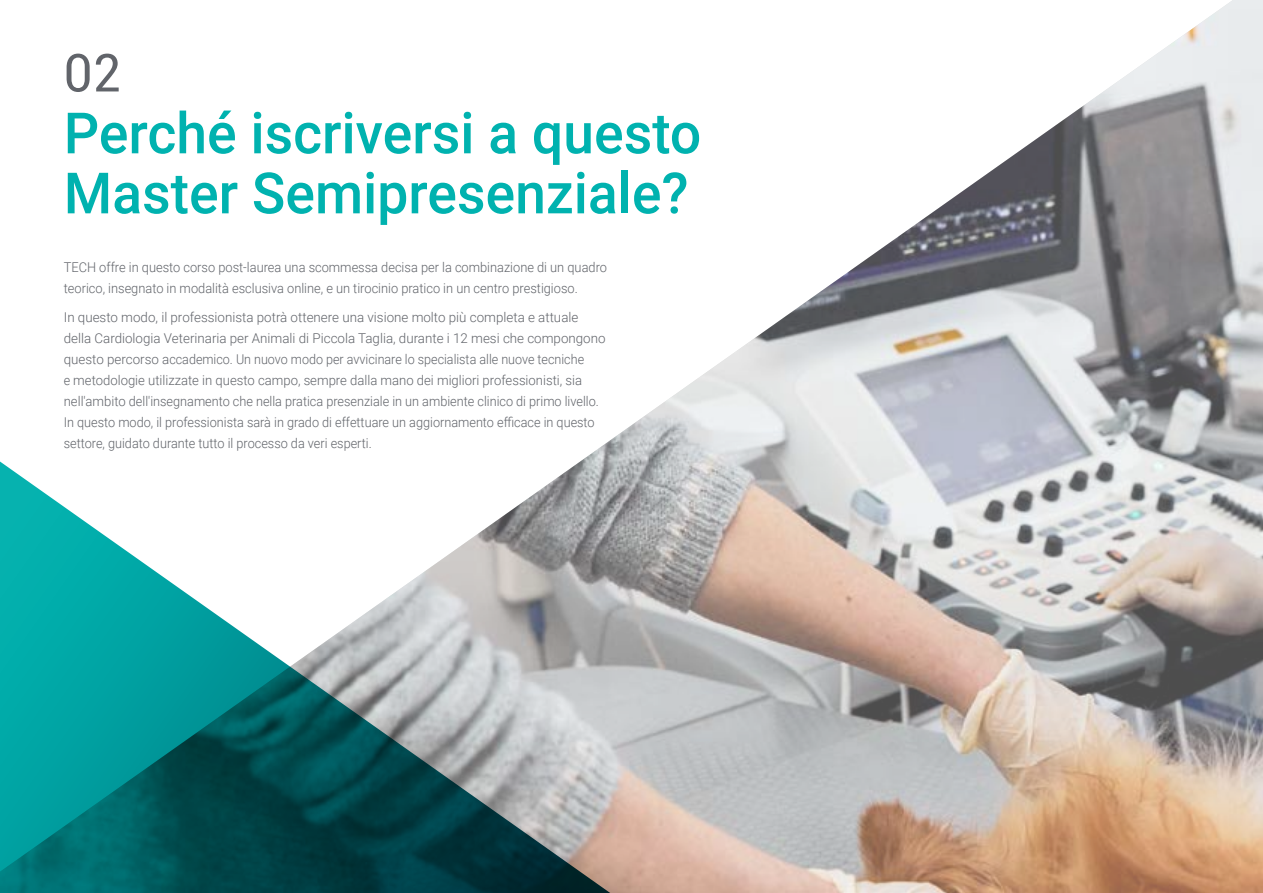
<style>
.page{position:relative;width:1263px;height:893px;background:#fff}
.page>*{position:absolute;margin:0;border:0;box-sizing:border-box;transform-origin:0 0}
.t1{font:500 57px/60px "Roboto";color:#00b2af}
.t2{font:52.5px "Roboto";color:#61646a}
.t3{font:300 13.5px/21px "Roboto";color:#61646a}
.t4{font:300 13.5px/21px "Roboto";color:#61646a;scale:.95 1}
</style>
<div class="page">
<img style="left:602px;top:0;width:661px;height:893px">
<svg style="left:0;top:446px;width:640px;height:447px"></svg>
<h2 class="t2" style="left:64px;top:36px;width:59px">02</h2>
<h1 class="t1" style="left:64px;top:101px;width:639px">Perché iscriversi a questo<br>Master Semipresenziale?</h1>
<p class="t4" style="left:64px;top:256px;width:573px">TECH offre in questo corso post-laurea una scommessa decisa per la combinazione di un quadro teorico, insegnato in modalità esclusiva online, e un tirocinio pratico in un centro prestigioso.</p>
<p class="t3" style="left:64px;top:306px;width:543px">In questo modo, il professionista potrà ottenere una visione molto più completa e attuale della Cardiologia Veterinaria per Animali di Piccola Taglia, durante i 12 mesi che compongono questo percorso accademico. Un nuovo modo per avvicinare lo specialista alle nuove tecniche<br>e metodologie utilizzate in questo campo, sempre dalla mano dei migliori professionisti, sia nell'ambito dell'insegnamento che nella pratica presenziale in un ambiente clinico di primo livello.<br>In questo modo, il professionista sarà in grado di effettuare un aggiornamento efficace in questo settore, guidato durante tutto il processo da veri esperti.</p>
</div>
